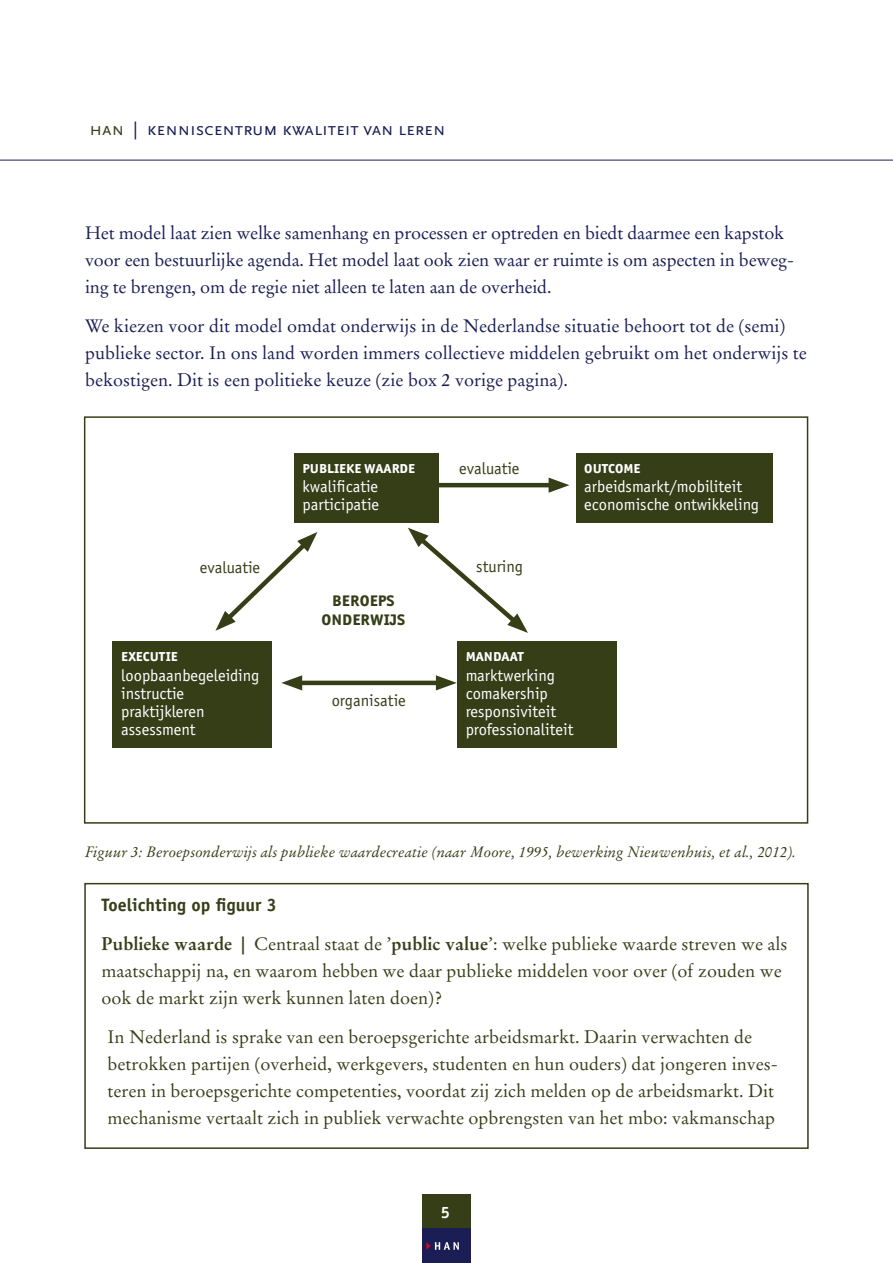
<style>
.page{position:relative;width:893px;height:1263px;background:#fff}
.page>*{position:absolute;margin:0;border:0;box-sizing:border-box;transform-origin:0 0}
.t1{font:19.5px/19.5px "Officina San ITC Bold SC";color:#363e18;text-align:center}
.t2{font:18.45px "Scala Sans OT";letter-spacing:-.005em;color:#1a1e54}
.t3{font:18px/27px "Stempel Garamond LT Std";color:#363e18}
.t4{font:18px/27px "Stempel Garamond LT Std";color:#1a1e54}
.t5{font:700 18px "Officina Sans";color:#363e18}
.t6{font:16.5px/18px "Officina Sans";color:#fff}
.t7{font:16.5px "Officina Sans";color:#363e18}
.t8{font:16.5px "Officina San ITC Bold SC";color:#fff}
.t9{font:700 16.5px "Officina Sans";color:#fff}
.t10{font:italic 15px "Stempel Garamond LT Std";color:#363e18}
.s1{color:#363e18}
.s2{font-weight:700}
</style>
<div class="page">
<div style="left:422px;top:1195px;width:49px;height:34px;background:#363e18"></div>
<div style="left:422px;top:1229px;width:49px;height:34px;background:#1a1e54"></div>
<svg style="left:426px;top:1242px;width:33px;height:8px"></svg>
<hr style="left:0;top:160px;width:893px;height:1px;background:#1a1e54">
<div style="left:294px;top:453px;width:145px;height:69px;background:#363e18"></div>
<div style="left:576px;top:453px;width:196px;height:69px;background:#363e18"></div>
<svg style="left:215px;top:532px;width:102px;height:99px"></svg>
<svg style="left:408px;top:528px;width:120px;height:105px"></svg>
<hr style="left:438px;top:483px;width:119px;height:4px;background:#363e18">
<svg style="left:549px;top:478px;width:20px;height:15px"></svg>
<hr style="left:294px;top:681px;width:150px;height:4px;background:#363e18">
<svg style="left:281px;top:675px;width:21px;height:15px"></svg>
<svg style="left:436px;top:675px;width:21px;height:15px"></svg>
<div style="left:113px;top:641px;width:159px;height:107px;background:#363e18"></div>
<div style="left:457px;top:641px;width:159px;height:107px;background:#363e18"></div>
<div style="left:84px;top:416px;width:724px;height:408px;border:2px solid #363e18"></div>
<div style="left:84px;top:883px;width:725px;height:266px;border:2px solid #363e18"></div>
<p class="t2" style="left:90px;top:119px;width:353px"><span class="s1">HAN</span> | Kenn iscentrum kwaliteit van leren</p>
<p class="t4" style="left:85px;top:220px;width:710px">Het model laat zien welke samenhang en processen er optreden en biedt daarmee een kapstok voor een bestuurlijke agenda. Het model laat ook zien waar er ruimte is om aspecten in beweg&shy;ing te brengen, om de regie niet alleen te laten aan de overheid.</p>
<p class="t4" style="left:85px;top:313px;width:723px">We kiezen voor dit model omdat onderwijs in de Nederlandse situatie behoort tot de (semi) publieke sector. In ons land worden immers collectieve middelen gebruikt om het onderwijs te bekostigen. Dit is een politieke keuze (zie box 2 vorige pagina).</p>
<p class="t7" style="left:200px;top:558px;width:62px">evaluatie</p>
<p class="t8" style="left:121px;top:645px;width:58px">executie</p>
<p class="t6" style="left:121px;top:666px;width:140px">loopbaanbegeleiding instructie praktijkleren assessment</p>
<p class="t8" style="left:303px;top:457px;width:114px">publieke waarde</p>
<p class="t6" style="left:303px;top:478px;width:78px">kwalificatie participatie</p>
<p class="t1" style="left:322px;top:589px;width:85px">beroeps onderwijs</p>
<p class="t7" style="left:332px;top:690px;width:75px">organisatie</p>
<p class="t7" style="left:459px;top:459px;width:62px">evaluatie</p>
<p class="t7" style="left:476px;top:557px;width:48px">sturing</p>
<p class="t8" style="left:584px;top:457px;width:58px">outcome</p>
<p class="t6" style="left:584px;top:478px;width:176px">arbeidsmarkt/mobiliteit economische ontwikkeling</p>
<p class="t8" style="left:466px;top:645px;width:60px">mandaat</p>
<p class="t6" style="left:466px;top:666px;width:109px">marktwerking comakership responsiviteit professionaliteit</p>
<p class="t10" style="left:85px;top:843px;width:713px">Figuur 3: Beroepsonderwijs als publieke waardecreatie (naar Moore, 1995, bewerking Nieuwenhuis, et al., 2012).</p>
<p class="t5" style="left:102px;top:894px;width:177px">Toelichting op figuur 3</p>
<p class="t3" style="left:102px;top:931px;width:688px"><span class="s2">Publieke waarde |</span> Centraal staat de ’<span class="s2">public value</span>’: welke publieke waarde streven we als maatschappij na, en waarom hebben we daar publieke middelen voor over (of zouden we ook de markt zijn werk kunnen laten doen)?</p>
<p class="t3" style="left:108px;top:1024px;width:672px">In Nederland is sprake van een beroepsgerichte arbeidsmarkt. Daarin verwachten de betrokken partijen (overheid, werkgevers, studenten en hun ouders) dat jongeren inves&shy;teren in beroepsgerichte competenties, voordat zij zich melden op de arbeidsmarkt. Dit mechanisme vertaalt zich in publiek verwachte opbrengsten van het mbo: vakmanschap</p>
<p class="t9" style="left:441px;top:1202px;width:11px">5</p>
</div>
